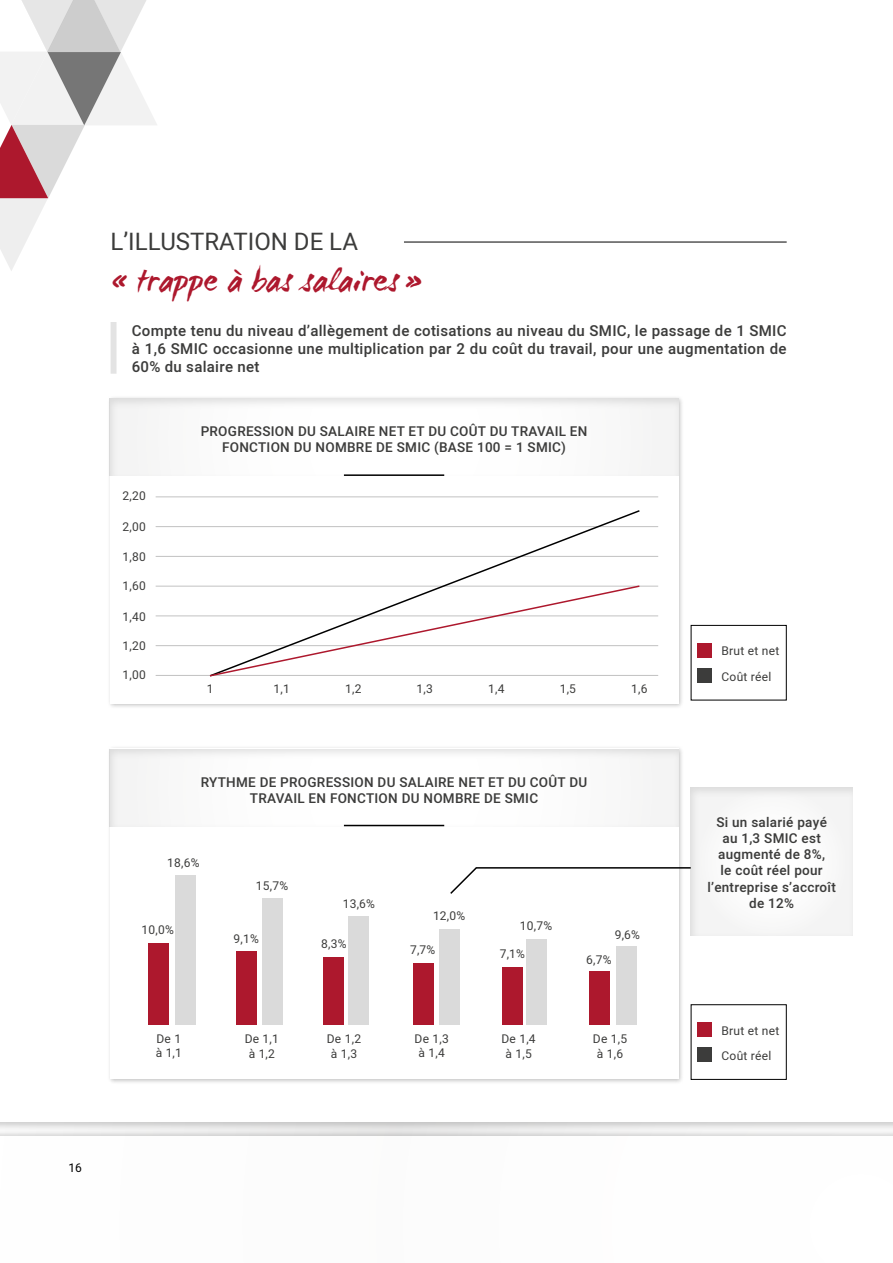
<style>
.page{position:relative;width:893px;height:1263px;background:#fff}
.page>*{position:absolute;margin:0;border:0;box-sizing:border-box;transform-origin:0 0}
.t1{font:33px "WC Mano Negra Bta";color:#ad182d}
.t2{font:24px "Heebo";color:#3c3c3b}
.t3{font:500 15px/18px "Heebo";letter-spacing:.02em;color:#3c3c3b;text-align:justify}
.t4{font:500 13.5px/16.2px "Heebo";letter-spacing:.02em;color:#3c3c3b;text-align:center}
.t5{font:12px/14.4px "Heebo";letter-spacing:.02em;color:#3c3c3b;text-align:center}
.t6{font:12px "Heebo";color:#000}
.s1{font-size:37.5px}
.s2{font-size:36px}
</style>
<div class="page">
<hr style="left:404px;top:242px;width:383px;height:1px;background:#000">
<div style="left:111px;top:322px;width:6px;height:52px;background:#e3e3e3"></div>
<div style="left:107px;top:395px;width:578px;height:314px;background:#000;opacity:.25"></div>
<div style="left:110px;top:398px;width:568px;height:305px;background:#fff"></div>
<div style="left:108px;top:397px;width:571px;height:80px;background:#878787;opacity:.75"></div>
<hr style="left:344px;top:474px;width:100px;height:2px;background:#000">
<hr style="left:156px;top:496px;width:502px;height:1px;background:#000">
<hr style="left:156px;top:526px;width:502px;height:1px;background:#000">
<hr style="left:156px;top:556px;width:502px;height:1px;background:#000">
<hr style="left:156px;top:586px;width:502px;height:1px;background:#000">
<hr style="left:156px;top:615px;width:502px;height:1px;background:#000">
<hr style="left:156px;top:645px;width:502px;height:1px;background:#000">
<hr style="left:156px;top:675px;width:502px;height:1px;background:#000">
<div style="left:691px;top:625px;width:96px;height:75px;border:1px solid #000"></div>
<div style="left:697px;top:668px;width:15px;height:14px;background:#3c3c3b"></div>
<div style="left:697px;top:643px;width:15px;height:15px;background:#ad182d"></div>
<svg style="left:208px;top:510px;width:433px;height:74px"></svg>
<svg style="left:208px;top:584px;width:433px;height:93px"></svg>
<div style="left:107px;top:745px;width:578px;height:340px;background:#000;opacity:.25"></div>
<div style="left:110px;top:748px;width:568px;height:331px;background:#fff"></div>
<div style="left:108px;top:748px;width:571px;height:79px;background:#878787;opacity:.75"></div>
<hr style="left:344px;top:825px;width:100px;height:1px;background:#000">
<div style="left:691px;top:1004px;width:96px;height:76px;border:1px solid #000"></div>
<div style="left:697px;top:1047px;width:15px;height:15px;background:#3c3c3b"></div>
<div style="left:697px;top:1022px;width:15px;height:15px;background:#ad182d"></div>
<div style="left:148px;top:943px;width:21px;height:82px;background:#ad182d"></div>
<div style="left:175px;top:876px;width:20px;height:149px;background:#dadada"></div>
<div style="left:262px;top:898px;width:20px;height:127px;background:#dadada"></div>
<div style="left:349px;top:916px;width:20px;height:109px;background:#dadada"></div>
<div style="left:439px;top:929px;width:20px;height:96px;background:#dadada"></div>
<div style="left:526px;top:939px;width:20px;height:86px;background:#dadada"></div>
<div style="left:616px;top:946px;width:20px;height:79px;background:#dadada"></div>
<div style="left:236px;top:951px;width:20px;height:74px;background:#ad182d"></div>
<div style="left:324px;top:957px;width:20px;height:68px;background:#ad182d"></div>
<div style="left:413px;top:963px;width:20px;height:62px;background:#ad182d"></div>
<div style="left:502px;top:967px;width:20px;height:58px;background:#ad182d"></div>
<div style="left:590px;top:971px;width:20px;height:54px;background:#ad182d"></div>
<div style="left:689px;top:786px;width:164px;height:150px;background:#f8f8f8"></div>
<svg style="left:450px;top:866px;width:242px;height:29px"></svg>
<div style="left:0;top:1121px;width:893px;height:142px;background:#878787;opacity:.75"></div>
<div style="left:0;top:1129px;width:893px;height:134px;background:#000;opacity:.18"></div>
<div style="left:0;top:1136px;width:893px;height:127px;background:#fff"></div>
<svg style="left:0;top:0;width:157px;height:271px"></svg>
<h2 class="t2" style="left:111px;top:224px;width:249px">L’ILLUSTRATION DE LA</h2>
<h1 class="t1" style="left:111px;top:259px;width:314px"><span class="s1">«</span> trappe à bas salaires <span class="s2">»</span></h1>
<p class="t3" style="left:132px;top:322px;width:656px">Compte tenu du niveau d’allègement de cotisations au niveau du SMIC, le passage de 1 SMIC à 1,6 SMIC occasionne une multiplication par 2 du coût du travail, pour une augmentation de 60% du salaire net</p>
<p class="t5" style="left:123px;top:489px;width:25px">2,20</p>
<p class="t5" style="left:123px;top:519px;width:25px">2,00</p>
<p class="t5" style="left:123px;top:549px;width:25px">1,80</p>
<p class="t5" style="left:123px;top:578px;width:25px">1,60</p>
<p class="t5" style="left:123px;top:610px;width:25px">1,40</p>
<p class="t5" style="left:123px;top:639px;width:25px">1,20</p>
<p class="t5" style="left:123px;top:668px;width:25px">1,00</p>
<p class="t4" style="left:201px;top:423px;width:388px">PROGRESSION DU SALAIRE NET ET DU COÛT DU TRAVAIL EN<br>FONCTION DU NOMBRE DE SMIC (BASE 100 = 1 SMIC)</p>
<p class="t5" style="left:207px;top:682px;width:8px">1</p>
<p class="t5" style="left:274px;top:682px;width:18px">1,1</p>
<p class="t5" style="left:345px;top:682px;width:18px">1,2</p>
<p class="t5" style="left:417px;top:682px;width:18px">1,3</p>
<p class="t5" style="left:488px;top:682px;width:18px">1,4</p>
<p class="t5" style="left:560px;top:682px;width:18px">1,5</p>
<p class="t5" style="left:631px;top:682px;width:18px">1,6</p>
<p class="t4" style="left:201px;top:774px;width:388px">RYTHME DE PROGRESSION DU SALAIRE NET ET DU COÛT DU<br>TRAVAIL EN FONCTION DU NOMBRE DE SMIC</p>
<p class="t5" style="left:167px;top:856px;width:34px">18,6%</p>
<p class="t5" style="left:256px;top:879px;width:34px">15,7%</p>
<p class="t5" style="left:141px;top:922px;width:34px">10,0%</p>
<p class="t5" style="left:234px;top:931px;width:27px">9,1%</p>
<p class="t5" style="left:343px;top:896px;width:34px">13,6%</p>
<p class="t5" style="left:321px;top:937px;width:27px">8,3%</p>
<p class="t5" style="left:433px;top:908px;width:34px">12,0%</p>
<p class="t5" style="left:410px;top:943px;width:27px">7,7%</p>
<p class="t5" style="left:520px;top:919px;width:34px">10,7%</p>
<p class="t5" style="left:500px;top:946px;width:27px">7,1%</p>
<p class="t5" style="left:615px;top:927px;width:27px">9,6%</p>
<p class="t5" style="left:586px;top:952px;width:27px">6,7%</p>
<p class="t5" style="left:156px;top:1031px;width:28px;text-align:left">De 1 à 1,1</p>
<p class="t5" style="left:245px;top:1032px;width:36px">De 1,1 à 1,2</p>
<p class="t5" style="left:327px;top:1032px;width:36px">De 1,2 à 1,3</p>
<p class="t5" style="left:415px;top:1031px;width:36px">De 1,3 à 1,4</p>
<p class="t5" style="left:501px;top:1032px;width:36px">De 1,4 à 1,5</p>
<p class="t5" style="left:593px;top:1032px;width:36px">De 1,5 à 1,6</p>
<p class="t5" style="left:722px;top:638px;width:59px;line-height:25.2px;text-align:left">Brut et net<br>Coût réel</p>
<p class="t4" style="left:707px;top:814px;width:130px">Si un salarié payé au 1,3 SMIC est augmenté de 8%,<br>le coût réel pour l’entreprise s’accroît de 12%</p>
<p class="t5" style="left:722px;top:1018px;width:59px;line-height:25.2px;text-align:left">Brut et net<br>Coût réel</p>
<p class="t6" style="left:69px;top:1159px;width:15px">16</p>
</div>
